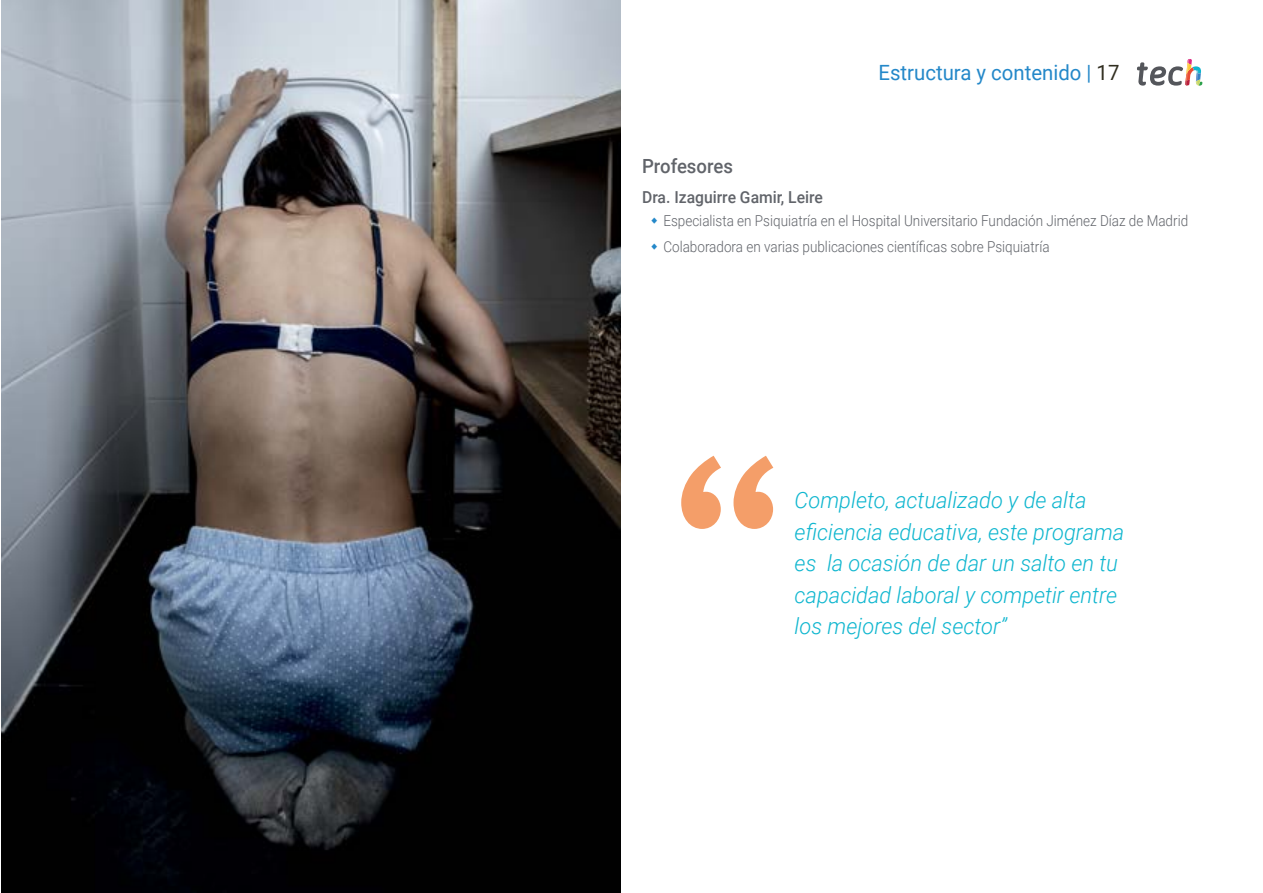
<style>
.page{position:relative;width:1263px;height:893px;background:#fff}
.page>*{position:absolute;margin:0;border:0;box-sizing:border-box;transform-origin:0 0}
.t1{font:italic 300 22.5px/31.5px "Roboto";color:#0fb6cf}
.t2{font:21px "Roboto";color:#2488c9}
.t3{font:500 19.5px "Roboto";color:#61646a;scale:.95 1}
.t4{font:500 16.5px "Roboto";color:#61646a;scale:.95 1}
.t5{font:300 15px/26.7px "Roboto";color:#61646a;scale:.9 1}
.s1{color:#312e20}
</style>
<div class="page">
<svg style="left:681px;top:456px;width:92px;height:73px"></svg>
<svg style="left:1137px;top:59px;width:65px;height:27px"></svg>
<img style="left:1px;top:0;width:620px;height:893px">
<h2 class="t2" style="left:878px;top:57px;width:242px">Estructura y contenido | <span class="s1">17</span></h2>
<h3 class="t3" style="left:642px;top:153px;width:97px">Profesores</h3>
<p class="t4" style="left:642px;top:186px;width:192px">Dra. Izaguirre Gamir, Leire</p>
<p class="t5" style="left:663px;top:206px;width:585px">Especialista en Psiquiatría en el Hospital Universitario Fundación Jiménez Díaz de Madrid<br>Colaboradora en varias publicaciones científicas sobre Psiquiatría</p>
<h1 class="t1" style="left:795px;top:483px;width:331px">Completo, actualizado y de alta eficiencia educativa, este programa es la ocasión de dar un salto en tu capacidad laboral y competir entre los mejores del sector”</h1>
</div>
